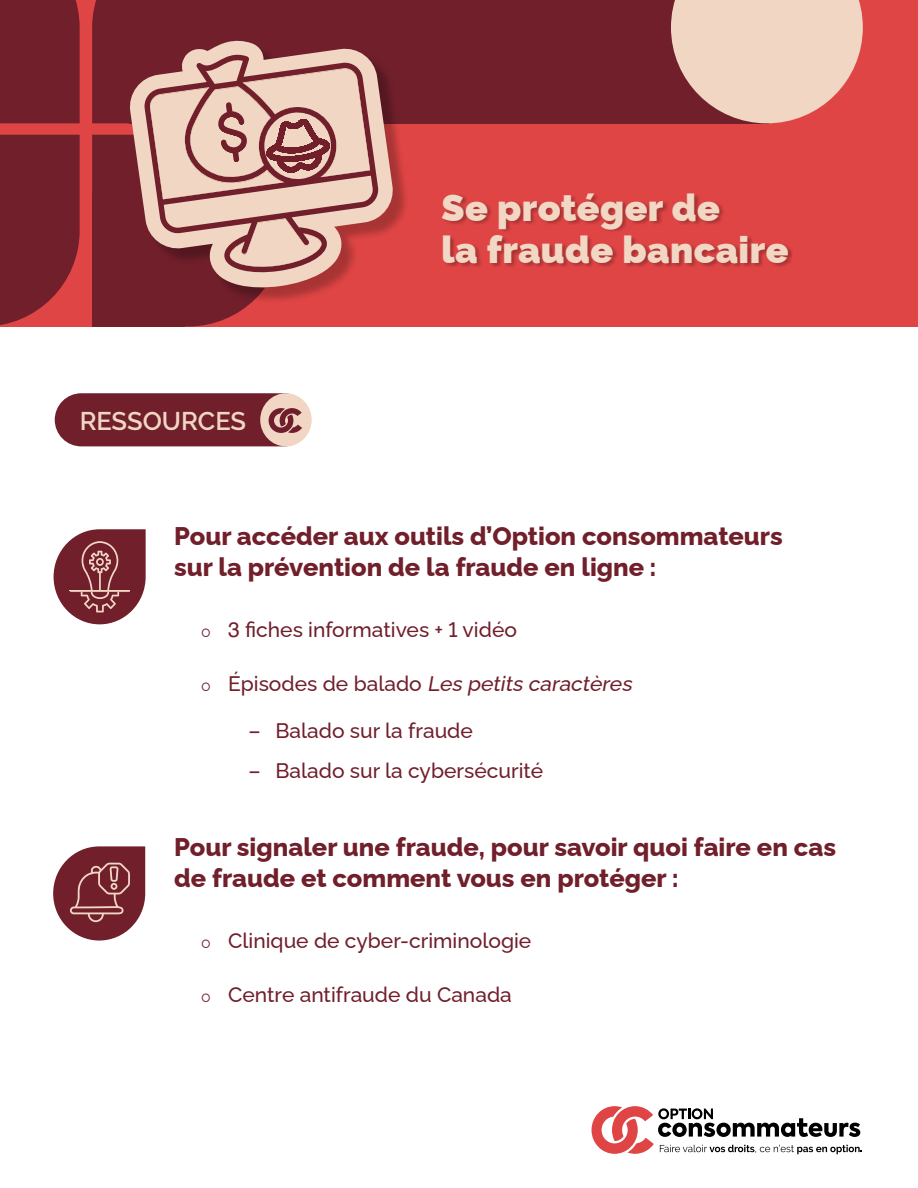
<style>
.page{position:relative;width:918px;height:1188px;background:#fff}
.page>*{position:absolute;margin:0;border:0;box-sizing:border-box;transform-origin:0 0}
.t1{font:900 37.5px/42px "Raleway";letter-spacing:.01em;color:#f2d7c5}
.t2{font:800 25.5px/30.6px "Raleway";color:#701f2b}
.t3{font:600 25.5px "Raleway";color:#f2d6c4}
.t4{font:500 21px "Raleway";color:#701f2b}
.t5{font:italic 500 21px "Raleway";color:#701f2b}
.s1{font-weight:400}
.s2{font-family:"Helvetica";font-weight:400}
.s3{font-weight:400;font-style:normal}
.s4{font-style:normal}
</style>
<div class="page">
<div style="left:55px;top:393px;width:255px;height:53px;background:#701f2b;border-radius:27px"></div>
<div style="left:260px;top:393px;width:52px;height:53px;background:#f2d6c4;border-radius:50%"></div>
<div style="left:0;top:0;width:918px;height:326px;background:#e04545"></div>
<div style="left:129px;top:0;width:640px;height:123px;background:#701f2b"></div>
<div style="left:0;top:0;width:80px;height:123px;background:#701f2b"></div>
<svg style="left:0;top:135px;width:80px;height:192px;background:#7f242e"></svg>
<svg style="left:671px;top:0;width:192px;height:123px"></svg>
<div style="left:443px;top:195px;width:350px;height:73px;background:#000;opacity:.25"></div>
<div style="left:133px;top:44px;width:276px;height:259px;background:#000;opacity:.25"></div>
<svg style="left:370px;top:44px;width:25px;height:244px"></svg>
<svg style="left:370px;top:52px;width:8px;height:221px"></svg>
<svg style="left:92px;top:0;width:278px;height:327px"></svg>
<svg style="left:53px;top:846px;width:92px;height:95px"></svg>
<svg style="left:54px;top:529px;width:92px;height:95px"></svg>
<hr style="left:70px;top:590px;width:60px;height:1px;background:#f2d7c5">
<svg style="left:269px;top:408px;width:33px;height:25px"></svg>
<svg style="left:592px;top:1106px;width:270px;height:48px"></svg>
<p class="t3" style="left:80px;top:406px;width:168px">RESSOURCES</p>
<h1 class="t1" style="left:442px;top:183px;width:348px">Se protéger de<br>la fraude bancaire</h1>
<p class="t2" style="left:174px;top:519px;width:610px">Pour accéder aux outils d’Option consommateurs sur la prévention de la fraude en ligne :</p>
<p class="t4" style="left:201px;top:613px;width:317px"><span class="s1">₀</span> <span class="s2">3</span> fiches informatives + 1 vidéo</p>
<p class="t5" style="left:201px;top:667px;width:437px"><span class="s3">₀</span> <span class="s4">É p i s o d e s d e b a la d o</span> Les petits caractères</p>
<p class="t4" style="left:248px;top:714px;width:226px">– Balado sur la fraude</p>
<p class="t4" style="left:248px;top:755px;width:296px">– Balado sur la cybersécurité</p>
<p class="t2" style="left:174px;top:830px;width:663px">Pour signaler une fraude, pour savoir quoi faire en cas de fraude et comment vous en protéger :</p>
<p class="t4" style="left:201px;top:924px;width:332px"><span class="s1">₀</span> Clinique de cyber-criminologie</p>
<p class="t4" style="left:201px;top:978px;width:312px"><span class="s1">₀</span> Centre antifraude du Canada</p>
</div>
